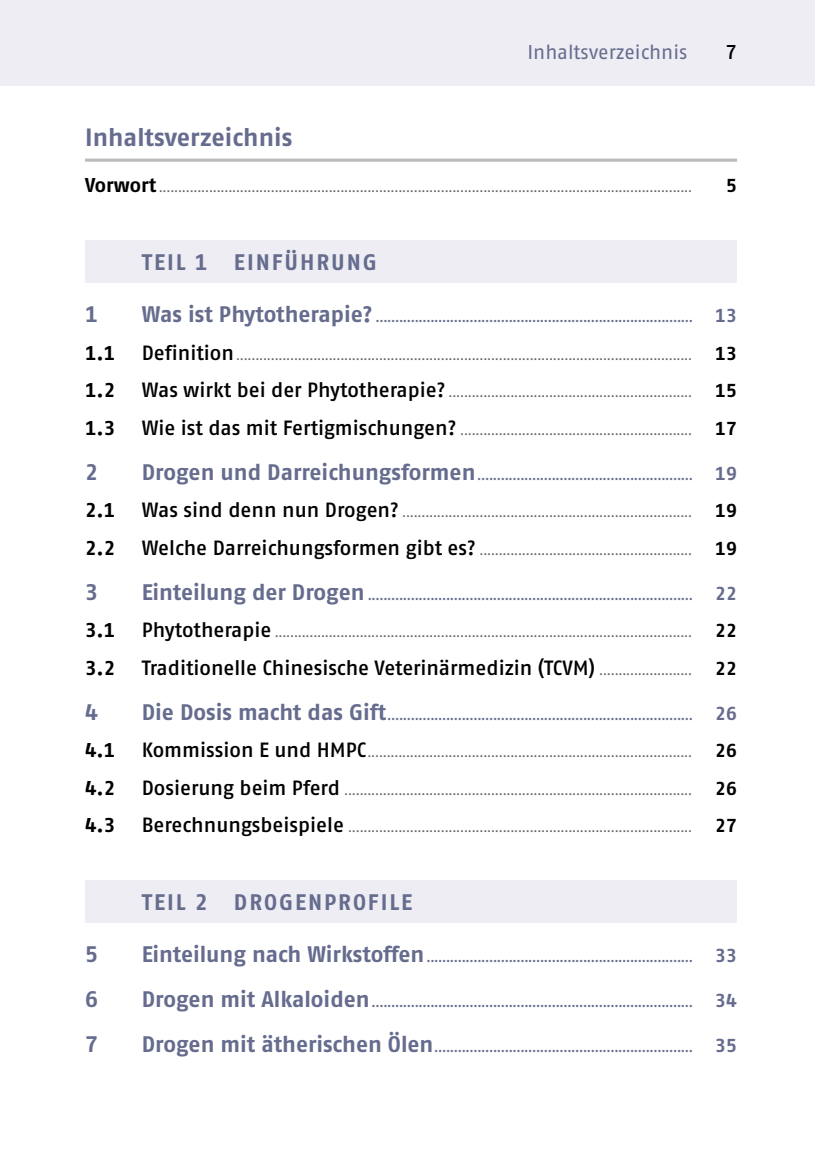
<style>
.page{position:relative;width:815px;height:1170px;background:#fff}
.page>*{position:absolute;margin:0;border:0;box-sizing:border-box;transform-origin:0 0}
.AUD_toc_head{font:700 25px "Fago Pro";letter-spacing:.005em;color:#666c8e}
.t1{font:700 22.5px "Fago Pro";letter-spacing:.085em;color:#666c8e}
.t2{font:600 20.5px "Fago Pro";letter-spacing:-.005em;color:#000}
.t3{font:700 20px "Fago Pro";color:#000}
.t4{font:20px "Fago Pro";color:#666c8e}
.t5{font:600 20px "Fago Pro";color:#000}
.t6{font:700 18.75px "Fago Pro";color:#000}
.t7{font:16.25px "Fago Pro";color:#666c8e}
.t8{font:13.75px "Fago Pro";color:#636363}
.s1{font-weight:700;font-size:20px;color:#000}
.s2{font-weight:700;font-size:22.5px}
.s3{font-weight:700;font-size:18.75px}
.s4{font-weight:600;font-size:20.5px;color:#000}
.s5{font-weight:700;font-size:18.75px;color:#000}
.s6{font-weight:400;font-size:13.75px;color:#636363}
</style>
<div class="page">
<div style="left:0;top:0;width:687px;height:85px;background:#ededf3"></div>
<div style="left:687px;top:0;width:128px;height:85px;background:#ededf3"></div>
<hr style="left:85px;top:159px;width:652px;height:3px;background:#bbb">
<div style="left:85px;top:241px;width:652px;height:42px;background:#ededf3"></div>
<div style="left:85px;top:880px;width:652px;height:42px;background:#ededf3"></div>
<h3 class="t4" style="left:527px;top:39px;width:161px">Inhaltsverzeichnis</h3>
<h3 class="t5" style="left:725px;top:39px;width:13px">7</h3>
<p class="AUD_toc_head" style="left:85px;top:122px;width:209px">Inhaltsverzeichnis</p>
<p class="t8" style="left:85px;top:179px;width:609px"><span class="s1">Vorwort</span> ..........................................................................................................................................</p>
<p class="t6" style="left:726px;top:174px;width:12px">5</p>
<p class="t1" style="left:142px;top:248px;width:236px">TEIL 1 EINFÜHRUNG</p>
<p class="t1" style="left:85px;top:300px;width:15px">1</p>
<p class="t7" style="left:142px;top:306px;width:597px"><span class="s2">Was ist Phytotherapie?</span> ................................................................................. <span class="s3">13</span></p>
<p class="t3" style="left:85px;top:340px;width:32px">1.1</p>
<p class="t8" style="left:142px;top:346px;width:597px"><span class="s4">Definition</span> ...................................................................................................................... <span class="s5">13</span></p>
<p class="t3" style="left:85px;top:378px;width:32px">1.2</p>
<p class="t8" style="left:142px;top:384px;width:597px"><span class="s4">Was wirkt bei der Phytotherapie?</span> ............................................................... <span class="s5">15</span></p>
<p class="t3" style="left:85px;top:415px;width:32px">1.3</p>
<p class="t8" style="left:142px;top:421px;width:597px"><span class="s4">Wie ist das mit Fertigmischungen?</span> ............................................................ <span class="s5">17</span></p>
<p class="t1" style="left:85px;top:458px;width:15px">2</p>
<p class="t7" style="left:142px;top:464px;width:597px"><span class="s2">Drogen und Darreichungsformen</span> ....................................................... <span class="s3">19</span></p>
<p class="t3" style="left:85px;top:498px;width:32px">2.1</p>
<p class="t8" style="left:142px;top:504px;width:597px"><span class="s4">Was sind denn nun Drogen?</span> ........................................................................... <span class="s5">19</span></p>
<p class="t3" style="left:85px;top:535px;width:32px">2.2</p>
<p class="t8" style="left:142px;top:541px;width:597px"><span class="s4">Welche Darreichungsformen gibt es?</span> ....................................................... <span class="s5">19</span></p>
<p class="t1" style="left:85px;top:578px;width:15px">3</p>
<p class="t7" style="left:142px;top:584px;width:597px"><span class="s2">Einteilung der Drogen</span> ................................................................................... <span class="s3">22</span></p>
<p class="t3" style="left:85px;top:618px;width:32px">3.1</p>
<p class="t8" style="left:142px;top:624px;width:597px"><span class="s4">Phytotherapie</span> ............................................................................................................ <span class="s5">22</span></p>
<p class="t3" style="left:85px;top:655px;width:32px">3.2</p>
<p class="t2" style="left:142px;top:655px;width:597px">Traditionelle Chinesische Veterinärmedizin (TCVM) <span class="s6">........................</span> <span class="s3">22</span></p>
<p class="t1" style="left:85px;top:698px;width:15px">4</p>
<p class="t7" style="left:142px;top:704px;width:597px"><span class="s2">Die Dosis macht das Gift</span>.............................................................................. <span class="s3">26</span></p>
<p class="t3" style="left:85px;top:738px;width:32px">4.1</p>
<p class="t8" style="left:142px;top:744px;width:597px"><span class="s4">Kommission E und HMPC</span>.................................................................................... <span class="s5">26</span></p>
<p class="t3" style="left:85px;top:775px;width:32px">4.2</p>
<p class="t8" style="left:142px;top:781px;width:597px"><span class="s4">Dosierung beim Pferd</span> .......................................................................................... <span class="s5">26</span></p>
<p class="t3" style="left:85px;top:813px;width:32px">4.3</p>
<p class="t8" style="left:142px;top:819px;width:597px"><span class="s4">Berechnungsbeispiele</span> ......................................................................................... <span class="s5">27</span></p>
<p class="t1" style="left:142px;top:888px;width:272px">TEIL 2 DROGENPROFILE</p>
<p class="t1" style="left:85px;top:940px;width:15px">5</p>
<p class="t7" style="left:142px;top:946px;width:597px"><span class="s2">Einteilung nach Wirkstoffen</span> .................................................................... <span class="s3">33</span></p>
<p class="t1" style="left:85px;top:985px;width:15px">6</p>
<p class="t7" style="left:142px;top:991px;width:597px"><span class="s2">Drogen mit Alkaloiden</span> .................................................................................. <span class="s3">34</span></p>
<p class="t1" style="left:85px;top:1030px;width:15px">7</p>
<p class="t7" style="left:142px;top:1036px;width:597px"><span class="s2">Drogen mit ätherischen Ölen</span>.................................................................. <span class="s3">35</span></p>
</div>
